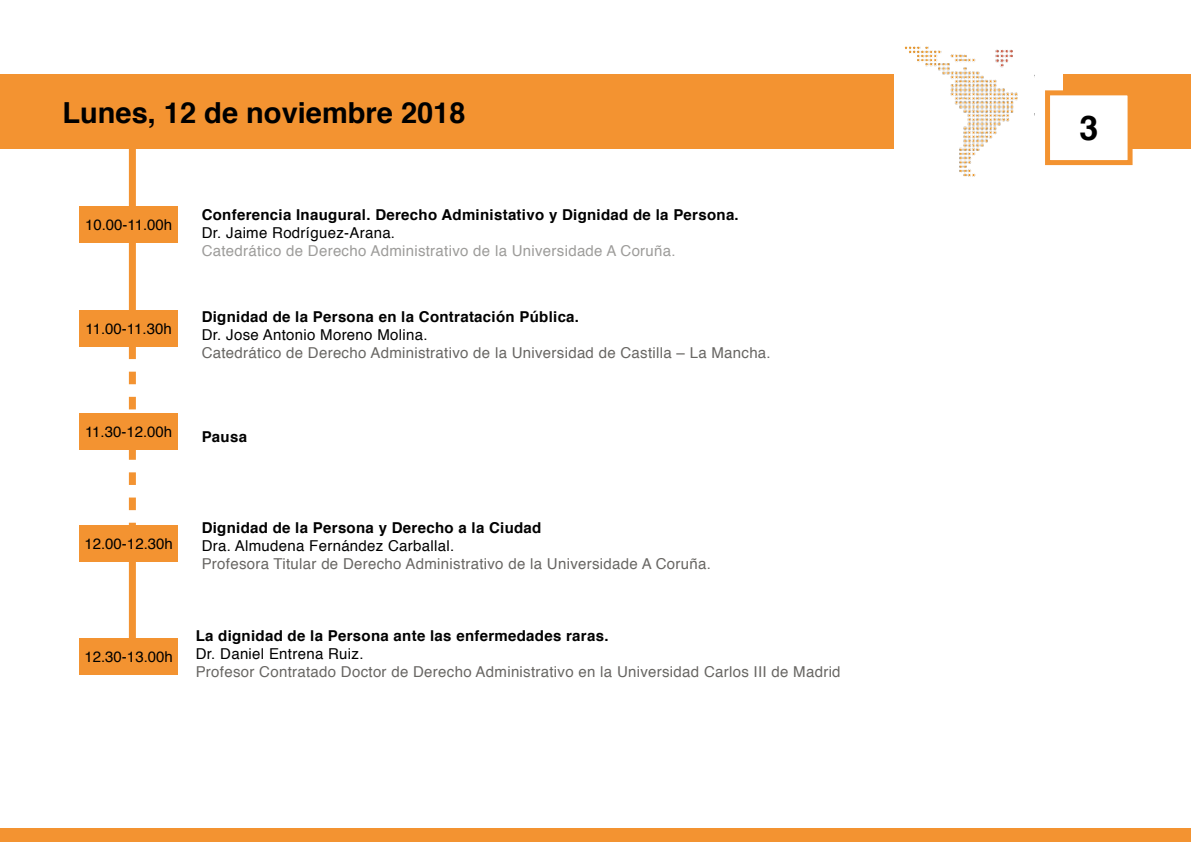
<style>
.page{position:relative;width:1191px;height:842px;background:#fff}
.page>*{position:absolute;margin:0;border:0;box-sizing:border-box;transform-origin:0 0}
.t1{font:700 34px "Helvetica";color:#000}
.t2{font:700 29px "Helvetica";color:#000}
.t3{font:15px "Helvetica";letter-spacing:.02em;color:#686663}
.t4{font:700 15px "Helvetica";letter-spacing:.02em;color:#000}
.t5{font:15px "Helvetica";letter-spacing:.02em;color:#000}
.t6{font:15px "Helvetica";letter-spacing:.02em;color:#9d9c9a}
</style>
<div class="page">
<div style="left:0;top:74px;width:893px;height:75px;background:#f39331"></div>
<div style="left:129px;top:149px;width:7px;height:189px;background:#f39331"></div>
<div style="left:129px;top:535px;width:7px;height:134px;background:#f39331"></div>
<svg style="left:129px;top:346px;width:7px;height:179px"></svg>
<div style="left:79px;top:207px;width:99px;height:36px;background:#f39331"></div>
<div style="left:79px;top:310px;width:99px;height:36px;background:#f39331"></div>
<div style="left:79px;top:413px;width:99px;height:37px;background:#f39331"></div>
<div style="left:79px;top:525px;width:99px;height:37px;background:#f39331"></div>
<div style="left:79px;top:638px;width:99px;height:37px;background:#f39331"></div>
<div style="left:1062px;top:74px;width:128px;height:75px;background:#f39331"></div>
<div style="left:1045px;top:90px;width:87px;height:75px;background:#fff;border:5px solid #f39331"></div>
<img style="left:904px;top:47px;width:114px;height:130px">
<div style="left:0;top:828px;width:1191px;height:14px;background:#f39331"></div>
<h2 class="t2" style="left:62px;top:89px;width:404px">Lunes, 12 de noviembre 2018</h2>
<p class="t5" style="left:85px;top:213px;width:89px">10.00-11.00h</p>
<p class="t5" style="left:86px;top:317px;width:88px">11.00-11.30h</p>
<p class="t5" style="left:85px;top:420px;width:89px">11.30-12.00h</p>
<p class="t4" style="left:202px;top:202px;width:538px">Conferencia Inaugural. Derecho Administativo y Dignidad de la Persona.</p>
<p class="t5" style="left:202px;top:221px;width:195px">Dr. Jaime Rodríguez-Arana.</p>
<p class="t6" style="left:202px;top:239px;width:475px">Catedrático de Derecho Administrativo de la Universidade A Coruña.</p>
<p class="t4" style="left:202px;top:305px;width:379px">Dignidad de la Persona en la Contratación Pública.</p>
<p class="t5" style="left:202px;top:323px;width:227px">Dr. Jose Antonio Moreno Molina.</p>
<p class="t3" style="left:202px;top:341px;width:570px">Catedrático de Derecho Administrativo de la Universidad de Castilla – La Mancha.</p>
<p class="t4" style="left:202px;top:424px;width:47px">Pausa</p>
<p class="t5" style="left:84px;top:532px;width:90px">12.00-12.30h</p>
<p class="t5" style="left:84px;top:645px;width:90px">12.30-13.00h</p>
<p class="t4" style="left:202px;top:516px;width:341px">Dignidad de la Persona y Derecho a la Ciudad</p>
<p class="t5" style="left:202px;top:535px;width:254px">Dra. Almudena Fernández Carballal.</p>
<p class="t3" style="left:202px;top:553px;width:511px">Profesora Titular de Derecho Administrativo de la Universidade A Coruña.</p>
<p class="t4" style="left:196px;top:624px;width:414px">La dignidad de la Persona ante las enfermedades raras.</p>
<p class="t5" style="left:196px;top:642px;width:169px">Dr. Daniel Entrena Ruiz.</p>
<p class="t3" style="left:196px;top:660px;width:646px">Profesor Contratado Doctor de Derecho Administrativo en la Universidad Carlos III de Madrid</p>
<h1 class="t1" style="left:1079px;top:101px;width:20px">3</h1>
</div>
